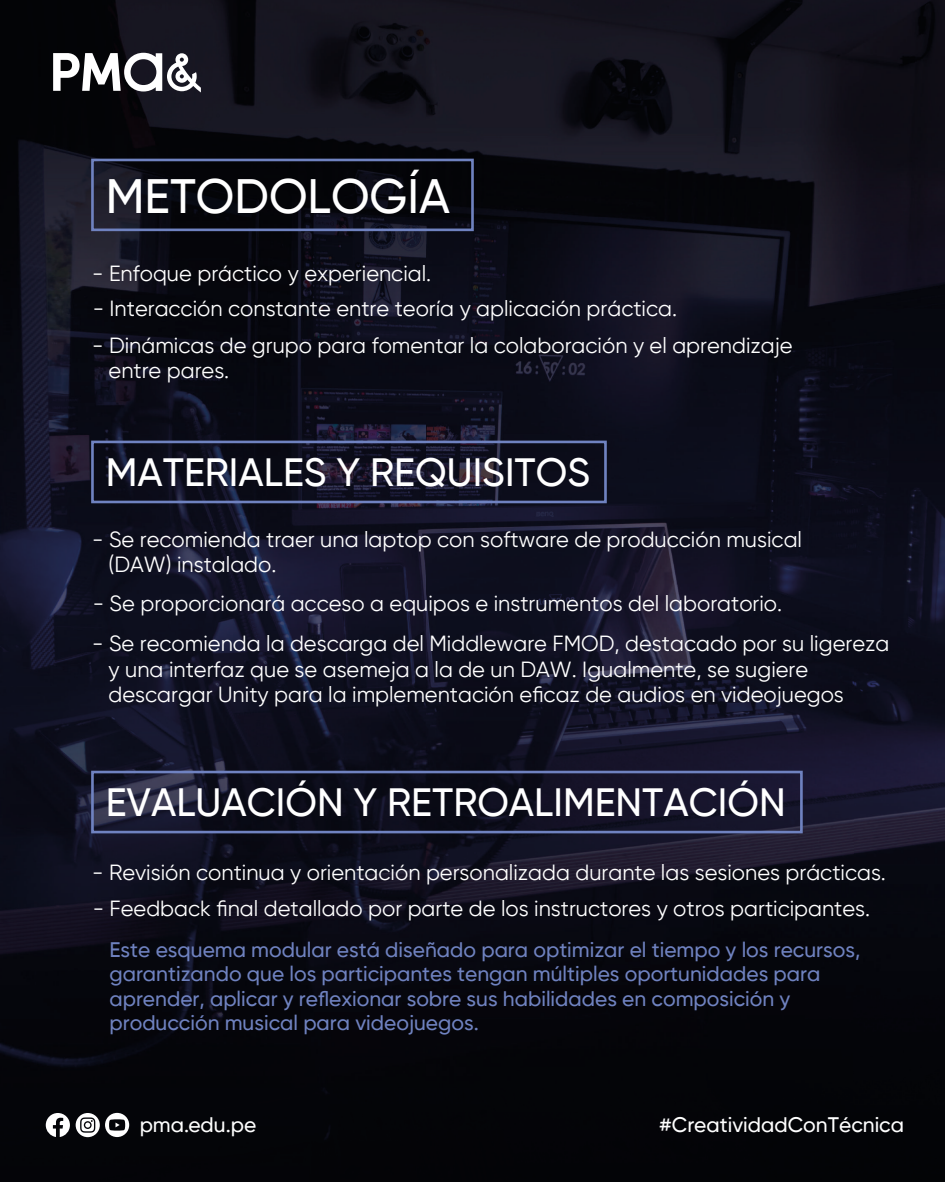
<style>
.page{position:relative;width:945px;height:1182px;background:#fff}
.page>*{position:absolute;margin:0;border:0;box-sizing:border-box;transform-origin:0 0}
.t1{font:500 48.12px "Gilroy";color:#fff}
.t2{font:500 39.38px "Gilroy";color:#fff}
.t3{font:21.88px/25.4px "Gilroy";color:#fff}
.t4{font:500 21px/24.5px "Gilroy";color:#6f82c0}
.t5{font:500 21px "Gilroy";color:#fff}
</style>
<div class="page">
<img style="left:0;top:0;width:945px;height:1181px">
<svg style="left:76px;top:1112px;width:53px;height:24px"></svg>
<svg style="left:46px;top:1112px;width:24px;height:24px"></svg>
<div style="left:91px;top:440px;width:516px;height:63px;border:3px solid #6f82c0"></div>
<div style="left:91px;top:159px;width:383px;height:72px;border:3px solid #6f82c0"></div>
<div style="left:91px;top:770px;width:712px;height:63px;border:3px solid #6f82c0"></div>
<svg style="left:53px;top:53px;width:148px;height:39px"></svg>
<h1 class="t1" style="left:106px;top:167px;width:346px">METODOLOGÍA</h1>
<p class="t3" style="left:92px;top:260px;width:341px">- Enfoque práctico y experiencial.</p>
<p class="t3" style="left:93px;top:296px;width:586px">- Interacción constante entre teoría y aplicación práctica.</p>
<p class="t3" style="left:109px;top:332px;width:685px;text-indent:-16px">- Dinámicas de grupo para fomentar la colaboración y el aprendizaje entre pares.</p>
<h2 class="t2" style="left:106px;top:447px;width:486px">MATERIALES Y REQUISITOS</h2>
<p class="t3" style="left:109px;top:526px;width:695px;text-indent:-16px">- Se recomienda traer una laptop con software de producción musical (DAW) instalado.</p>
<p class="t3" style="left:93px;top:590px;width:691px">- Se proporcionará acceso a equipos e instrumentos del laboratorio.</p>
<p class="t3" style="left:109px;top:630px;width:782px;text-indent:-16px">- Se recomienda la descarga del Middleware FMOD, destacado por su ligereza y una interfaz que se asemeja a la de un DAW. Igualmente, se sugiere descargar Unity para la implementación eficaz de audios en videojuegos</p>
<h2 class="t2" style="left:106px;top:777px;width:681px">EVALUACIÓN Y RETROALIMENTACIÓN</h2>
<p class="t3" style="left:92px;top:859px;width:795px">- Revisión continua y orientación personalizada durante las sesiones prácticas.</p>
<p class="t3" style="left:93px;top:894px;width:779px">- Feedback final detallado por parte de los instructores y otros participantes.</p>
<p class="t4" style="left:110px;top:936px;width:752px">Este esquema modular está diseñado para optimizar el tiempo y los recursos, garantizando que los participantes tengan múltiples oportunidades para aprender, aplicar y reflexionar sobre sus habilidades en composición y producción musical para videojuegos.</p>
<p class="t5" style="left:140px;top:1111px;width:118px">pma.edu.pe</p>
<p class="t5" style="left:659px;top:1111px;width:246px">#CreatividadConTécnica</p>
</div>
